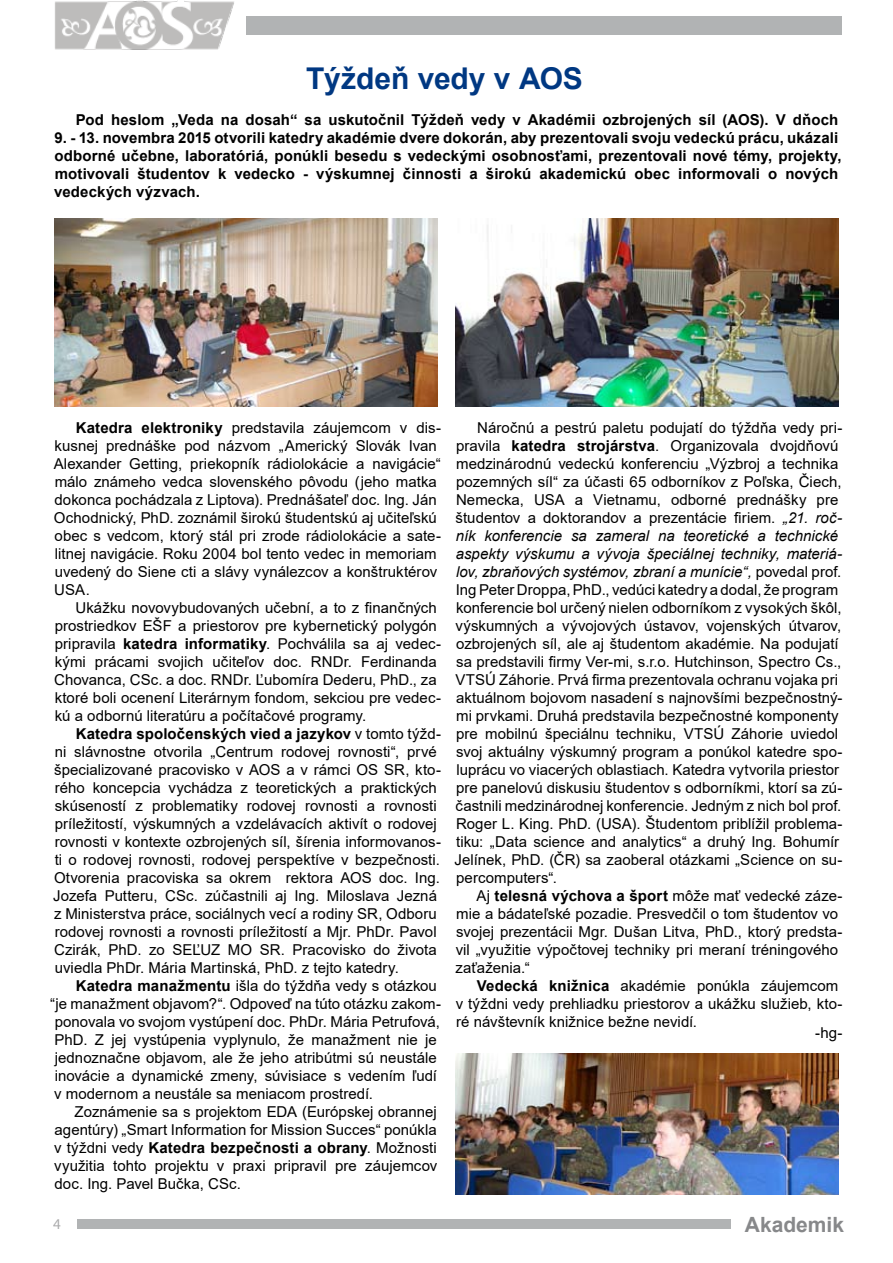
<style>
.page{position:relative;width:893px;height:1263px;background:#fff}
.page>*{position:absolute;margin:0;border:0;box-sizing:border-box;transform-origin:0 0}
.t1{font:700 30px "Arial";color:#003882}
.t2{font:700 21px "Arial";color:#87888a}
.t3{font:15px/18px "Arial";letter-spacing:.005em;color:#000}
.t4{font:700 15px/18px "Arial";letter-spacing:.01em;color:#000}
.t5{font:15px "Myriad Pro";color:#58585a}
.s1{font-weight:700}
.s2{font-weight:400}
.s3{font-style:italic}
</style>
<div class="page">
<img style="left:55px;top:0;width:179px;height:50px">
<div style="left:77px;top:1219px;width:654px;height:10px;background:#b1b3b4"></div>
<div style="left:247px;top:16px;width:595px;height:19px;background:#b1b3b4"></div>
<img style="left:54px;top:218px;width:384px;height:189px">
<img style="left:455px;top:218px;width:384px;height:188px">
<img style="left:455px;top:1054px;width:384px;height:141px">
<h1 class="t1" style="left:306px;top:57px;width:278px">Týždeň vedy v AOS</h1>
<p class="t4" style="left:76px;top:111px;width:764px">Pod heslom „Veda na dosah“ sa uskutočnil Týždeň vedy v Akadémii ozbrojených síl (AOS). V dňoch</p>
<p class="t4" style="left:54px;top:129px;width:789px">9. - 13. novembra 2015 otvorili katedry akadémie dvere dokorán, aby prezentovali svoju vedeckú prácu, ukázali odborné učebne, laboratóriá, ponúkli besedu s vedeckými osobnosťami, prezentovali nové témy, projekty, motivovali študentov k vedecko - výskumnej činnosti a širokú akademickú obec informovali o nových vedeckých výzvach.</p>
<p class="t3" style="left:54px;top:419px;width:389px;text-indent:22px"><span class="s1">Katedra elektroniky</span> predstavila záujemcom v dis&shy;kusnej prednáške pod názvom „Americký Slovák Ivan Alexander Getting, priekopník rádiolokácie a navigácie“ málo známeho vedca slovenského pôvodu (jeho matka dokonca pochádzala z Liptova). Prednášateľ doc. Ing. Ján Ochodnický, PhD. zoznámil širokú študentskú aj učiteľskú obec s vedcom, ktorý stál pri zrode rádiolokácie a sate&shy;litnej navigácie. Roku 2004 bol tento vedec in memoriam uvedený do Siene cti a slávy vynálezcov a konštruktérov USA.</p>
<p class="t3" style="left:54px;top:599px;width:388px;text-indent:21px">Ukážku novovybudovaných učební, a to z finančných prostriedkov EŠF a priestorov pre kybernetický polygón pripravila <span class="s1">katedra informatiky</span>. Pochválila sa aj vedec&shy;kými prácami svojich učiteľov doc. RNDr. Ferdinanda Chovanca, CSc. a doc. RNDr. Ľubomíra Dederu, PhD., za ktoré boli ocenení Literárnym fondom, sekciou pre vedec&shy;kú a odbornú literatúru a počítačové programy.</p>
<p class="t3" style="left:53px;top:725px;width:389px;text-indent:23px"><span class="s1">Katedra spoločenských vied a jazykov</span> v tomto týžd&shy;ni slávnostne otvorila „Centrum rodovej rovnosti“, prvé špecializované pracovisko v AOS a v rámci OS SR, kto&shy;rého koncepcia vychádza z teoretických a praktických skúseností z problematiky rodovej rovnosti a rovnosti príležitostí, výskumných a vzdelávacích aktivít o rodovej rovnosti v kontexte ozbrojených síl, šírenia informovanos&shy;ti o rodovej rovnosti, rodovej perspektíve v bezpečnosti.<br>Otvorenia pracoviska sa okrem rektora AOS doc. Ing.<br>Jozefa Putteru, CSc. zúčastnili aj Ing. Miloslava Jezná z Ministerstva práce, sociálnych vecí a rodiny SR, Odboru rodovej rovnosti a rovnosti príležitostí a Mjr. PhDr. Pavol Czirák, PhD. zo SEĽUZ MO SR. Pracovisko do života uviedla PhDr. Mária Martinská, PhD. z tejto katedry.</p>
<p class="t3" style="left:76px;top:977px;width:363px"><span class="s1">Katedra manažmentu</span> išla do týždňa vedy s otázkou</p>
<p class="t3" style="left:50px;top:995px;width:392px">“je manažment objavom?“. Odpoveď na túto otázku zakom-</p>
<p class="t3" style="left:55px;top:1013px;width:387px">ponovala vo svojom vystúpení doc. PhDr. Mária Petrufová,</p>
<p class="t3" style="left:55px;top:1031px;width:384px">PhD. Z jej vystúpenia vyplynulo, že manažment nie je</p>
<p class="t3" style="left:55px;top:1049px;width:384px">jednoznačne objavom, ale že jeho atribútmi sú neustále</p>
<p class="t3" style="left:55px;top:1067px;width:384px">inovácie a dynamické zmeny, súvisiace s vedením ľudí</p>
<p class="t3" style="left:54px;top:1085px;width:320px">v modernom a neustále sa meniacom prostredí.</p>
<p class="t3" style="left:75px;top:1103px;width:364px">Zoznámenie sa s projektom EDA (Európskej obrannej</p>
<p class="t3" style="left:55px;top:1121px;width:384px">agentúry) „Smart Information for Mission Succes“ ponúkla</p>
<p class="t4" style="left:54px;top:1139px;width:384px"><span class="s2">v týždni vedy</span> Katedra bezpečnosti a obrany<span class="s2">. Možnosti</span></p>
<p class="t3" style="left:54px;top:1157px;width:385px">využitia tohto projektu v praxi pripravil pre záujemcov</p>
<p class="t3" style="left:55px;top:1175px;width:188px">doc. Ing. Pavel Bučka, CSc.</p>
<p class="t3" style="left:455px;top:419px;width:389px;text-indent:23px">Náročnú a pestrú paletu podujatí do týždňa vedy pri&shy;pravila <span class="s1">katedra strojárstva</span>. Organizovala dvojdňovú medzinárodnú vedeckú konferenciu „Výzbroj a technika pozemných síl“ za účasti 65 odborníkov z Poľska, Čiech, Nemecka, USA a Vietnamu, odborné prednášky pre študentov a doktorandov a prezentácie firiem. <span class="s3">„21. roč&shy;ník konferencie sa zameral na teoretické a technické aspekty výskumu a vývoja špeciálnej techniky, materiá&shy;lov, zbraňových systémov, zbraní a munície“,</span> povedal prof.<br>IngPeter Droppa, PhD., vedúci katedry a dodal, že program konferencie bol určený nielen odborníkom z vysokých škôl, výskumných a vývojových ústavov, vojenských útvarov, ozbrojených síl, ale aj študentom akadémie. Na podujatí sa predstavili firmy Ver-mi, s.r.o. Hutchinson, Spectro Cs., VTSÚ Záhorie. Prvá firma prezentovala ochranu vojaka pri aktuálnom bojovom nasadení s najnovšími bezpečnostný&shy;mi prvkami. Druhá predstavila bezpečnostné komponenty pre mobilnú špeciálnu techniku, VTSÚ Záhorie uviedol svoj aktuálny výskumný program a ponúkol katedre spo&shy;luprácu vo viacerých oblastiach. Katedra vytvorila priestor pre panelovú diskusiu študentov s odborníkmi, ktorí sa zú&shy;častnili medzinárodnej konferencie. Jedným z nich bol prof.<br>Roger L. King. PhD. (USA). Študentom priblížil problema&shy;tiku: „Data science and analytics“ a druhý Ing. Bohumír Jelínek, PhD. (ČR) sa zaoberal otázkami „Science on su&shy;percomputers“.</p>
<p class="t3" style="left:456px;top:887px;width:388px;text-indent:21px">Aj <span class="s1">telesná výchova a šport</span> môže mať vedecké záze&shy;mie a bádateľské pozadie. Presvedčil o tom študentov vo svojej prezentácii Mgr. Dušan Litva, PhD., ktorý predsta&shy;vil „využitie výpočtovej techniky pri meraní tréningového zaťaženia.“</p>
<p class="t3" style="left:456px;top:977px;width:388px;text-indent:21px"><span class="s1">Vedecká knižnica</span> akadémie ponúkla záujemcom v týždni vedy prehliadku priestorov a ukážku služieb, kto&shy;ré návštevník knižnice bežne nevidí.</p>
<p class="t3" style="left:815px;top:1023px;width:29px">-hg-</p>
<p class="t5" style="left:53px;top:1215px;width:9px">4</p>
<h2 class="t2" style="left:745px;top:1209px;width:101px">Akademik</h2>
</div>
